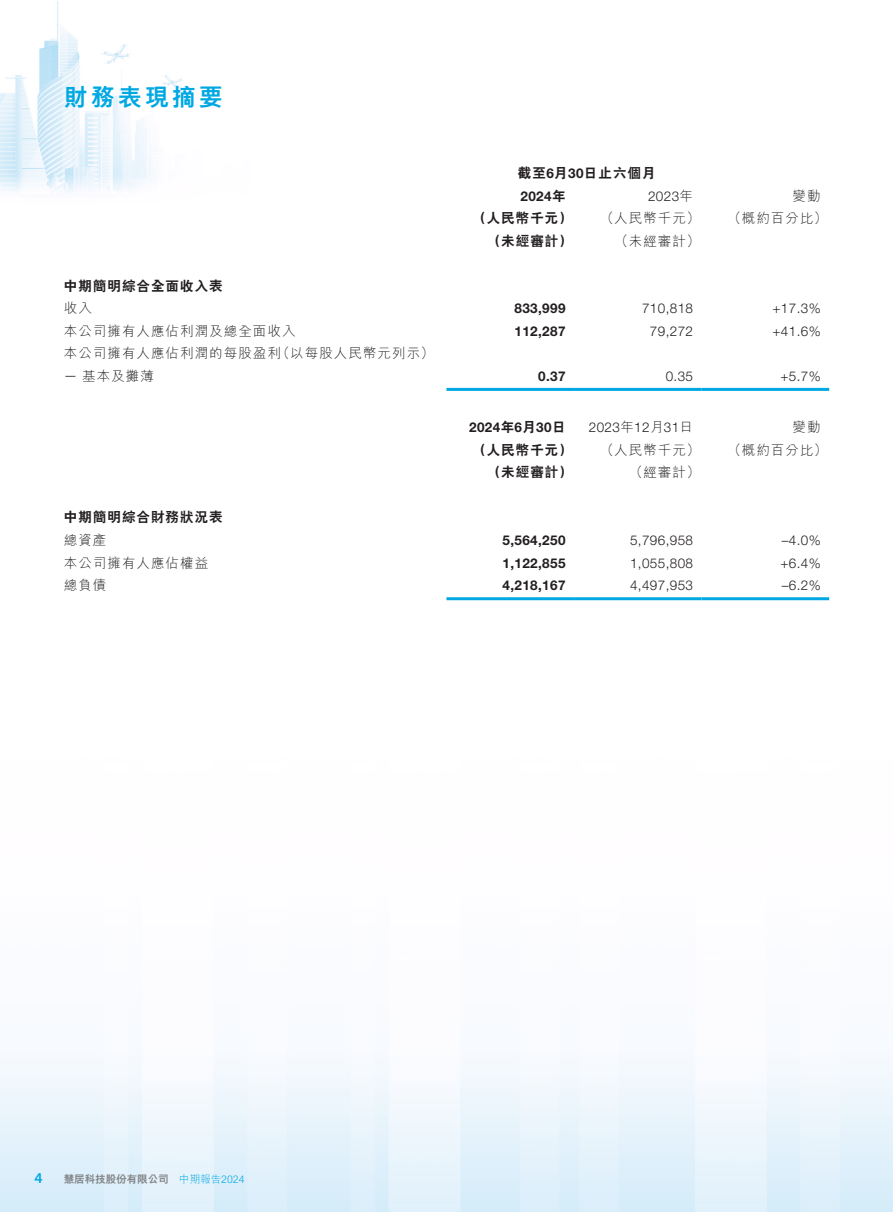
<style>
.page{position:relative;width:893px;height:1212px;background:#fff}
.page>*{position:absolute;margin:0;border:0;box-sizing:border-box;transform-origin:0 0}
.t1{font:800 24px "M Hei HK";letter-spacing:.125em;color:#00a8e2}
.t2{font:600 15px "Myriad Pro";color:#00a8e2}
._50_Table_txt{font:300 13.5px "Helvetica Neue LT Std";letter-spacing:.03em;color:#231f20}
._50_Table_txt_sub{font:300 13.5px "M Hei HK";letter-spacing:.08em;color:#231f20}
._50_Table_txt-2{font:700 13.5px "Helvetica Neue LT Std";letter-spacing:.03em;color:#231f20}
._50_Table_txt-3{font:300 13.5px "M Hei HK";letter-spacing:.08em;color:#231f20}
._50_Table_txt-4{font:800 13.5px "C Hei 2 HK";letter-spacing:.08em;color:#231f20}
._50_Table_txt_sub-2{font:800 13.5px "C Hei 2 HK";letter-spacing:.08em;color:#231f20}
.t3{font:800 10.5px "M Hei HK";color:#808285}
.s1{font-family:"Helvetica Neue LT Std";font-weight:700}
.s2{font-family:"C Hei 2 HK";font-weight:800}
.s3{font-family:"M Hei HK"}
.s4{font-family:"Helvetica Neue LT Std"}
.s5{font-weight:300;color:#00a8e2}
</style>
<div class="page">
<img style="left:0;top:1px;width:893px;height:1211px">
<hr style="left:446px;top:388px;width:128px;height:3px;background:#00a8e2">
<hr style="left:574px;top:388px;width:128px;height:3px;background:#00a8e2">
<hr style="left:702px;top:388px;width:127px;height:3px;background:#00a8e2">
<hr style="left:446px;top:597px;width:128px;height:3px;background:#00a8e2">
<hr style="left:574px;top:597px;width:128px;height:3px;background:#00a8e2">
<hr style="left:702px;top:597px;width:127px;height:3px;background:#00a8e2">
<h1 class="t1" style="left:64px;top:86px;width:161px">財務表現摘要</h1>
<p class="_50_Table_txt-4" style="left:518px;top:166px;width:139px">截至<span class="s1">6</span>月<span class="s1">30</span>日止六個月</p>
<p class="_50_Table_txt-2" style="left:520px;top:187px;width:47px">2024<span class="s2">年</span></p>
<p class="_50_Table_txt" style="left:648px;top:188px;width:47px">2023<span class="s3">年</span></p>
<p class="_50_Table_txt-3" style="left:793px;top:189px;width:30px">變動</p>
<p class="_50_Table_txt-4" style="left:473px;top:211px;width:101px">（人民幣千元）</p>
<p class="_50_Table_txt-3" style="left:600px;top:211px;width:101px">（人民幣千元）</p>
<p class="_50_Table_txt-3" style="left:728px;top:211px;width:101px">（概約百分比）</p>
<p class="_50_Table_txt-4" style="left:487px;top:234px;width:86px">（未經審計）</p>
<p class="_50_Table_txt-3" style="left:615px;top:234px;width:86px">（未經審計）</p>
<p class="_50_Table_txt_sub-2" style="left:64px;top:279px;width:161px">中期簡明綜合全面收入表</p>
<p class="_50_Table_txt_sub" style="left:64px;top:301px;width:30px">收入</p>
<p class="_50_Table_txt-2" style="left:514px;top:300px;width:53px">833,999</p>
<p class="_50_Table_txt" style="left:642px;top:300px;width:53px">710,818</p>
<p class="_50_Table_txt" style="left:772px;top:300px;width:50px">+17.3%</p>
<p class="_50_Table_txt_sub" style="left:64px;top:324px;width:233px">本公司擁有人應佔利潤及總全面收入</p>
<p class="_50_Table_txt-2" style="left:514px;top:322px;width:53px">112,287</p>
<p class="_50_Table_txt" style="left:650px;top:323px;width:45px">79,272</p>
<p class="_50_Table_txt" style="left:772px;top:323px;width:50px">+41.6%</p>
<p class="_50_Table_txt_sub" style="left:64px;top:346px;width:372px">本公司擁有人應佔利潤的每股盈利（以每股人民幣元列示）</p>
<p class="_50_Table_txt_sub" style="left:64px;top:369px;width:92px"><span class="s4">—</span> 基本及攤薄</p>
<p class="_50_Table_txt-2" style="left:538px;top:367px;width:29px">0.37</p>
<p class="_50_Table_txt" style="left:666px;top:368px;width:29px">0.35</p>
<p class="_50_Table_txt" style="left:780px;top:368px;width:42px">+5.7%</p>
<p class="_50_Table_txt-2" style="left:469px;top:419px;width:98px">2024<span class="s2">年</span>6<span class="s2">月</span>30<span class="s2">日</span></p>
<p class="_50_Table_txt" style="left:589px;top:419px;width:106px">2023<span class="s3">年</span>12<span class="s3">月</span>31<span class="s3">日</span></p>
<p class="_50_Table_txt-3" style="left:793px;top:421px;width:30px">變動</p>
<p class="_50_Table_txt-4" style="left:473px;top:443px;width:101px">（人民幣千元）</p>
<p class="_50_Table_txt-3" style="left:600px;top:443px;width:101px">（人民幣千元）</p>
<p class="_50_Table_txt-3" style="left:728px;top:443px;width:101px">（概約百分比）</p>
<p class="_50_Table_txt-4" style="left:487px;top:466px;width:86px">（未經審計）</p>
<p class="_50_Table_txt-3" style="left:629px;top:466px;width:72px">（經審計）</p>
<p class="_50_Table_txt_sub-2" style="left:64px;top:511px;width:161px">中期簡明綜合財務狀況表</p>
<p class="_50_Table_txt_sub" style="left:64px;top:533px;width:44px">總資產</p>
<p class="_50_Table_txt-2" style="left:502px;top:532px;width:65px">5,564,250</p>
<p class="_50_Table_txt" style="left:630px;top:532px;width:65px">5,796,958</p>
<p class="_50_Table_txt" style="left:782px;top:532px;width:41px">–4.0%</p>
<p class="_50_Table_txt_sub" style="left:64px;top:556px;width:146px">本公司擁有人應佔權益</p>
<p class="_50_Table_txt-2" style="left:502px;top:554px;width:65px">1,122,855</p>
<p class="_50_Table_txt" style="left:630px;top:554px;width:65px">1,055,808</p>
<p class="_50_Table_txt" style="left:780px;top:554px;width:42px">+6.4%</p>
<p class="_50_Table_txt_sub" style="left:64px;top:578px;width:44px">總負債</p>
<p class="_50_Table_txt-2" style="left:502px;top:577px;width:65px">4,218,167</p>
<p class="_50_Table_txt" style="left:630px;top:577px;width:65px">4,497,953</p>
<p class="_50_Table_txt" style="left:782px;top:577px;width:41px">–6.2%</p>
<p class="t2" style="left:34px;top:1168px;width:10px">4</p>
<p class="t3" style="left:64px;top:1173px;width:182px">慧居科技股份有限公司 <span class="s5">中期報告2024</span></p>
</div>
